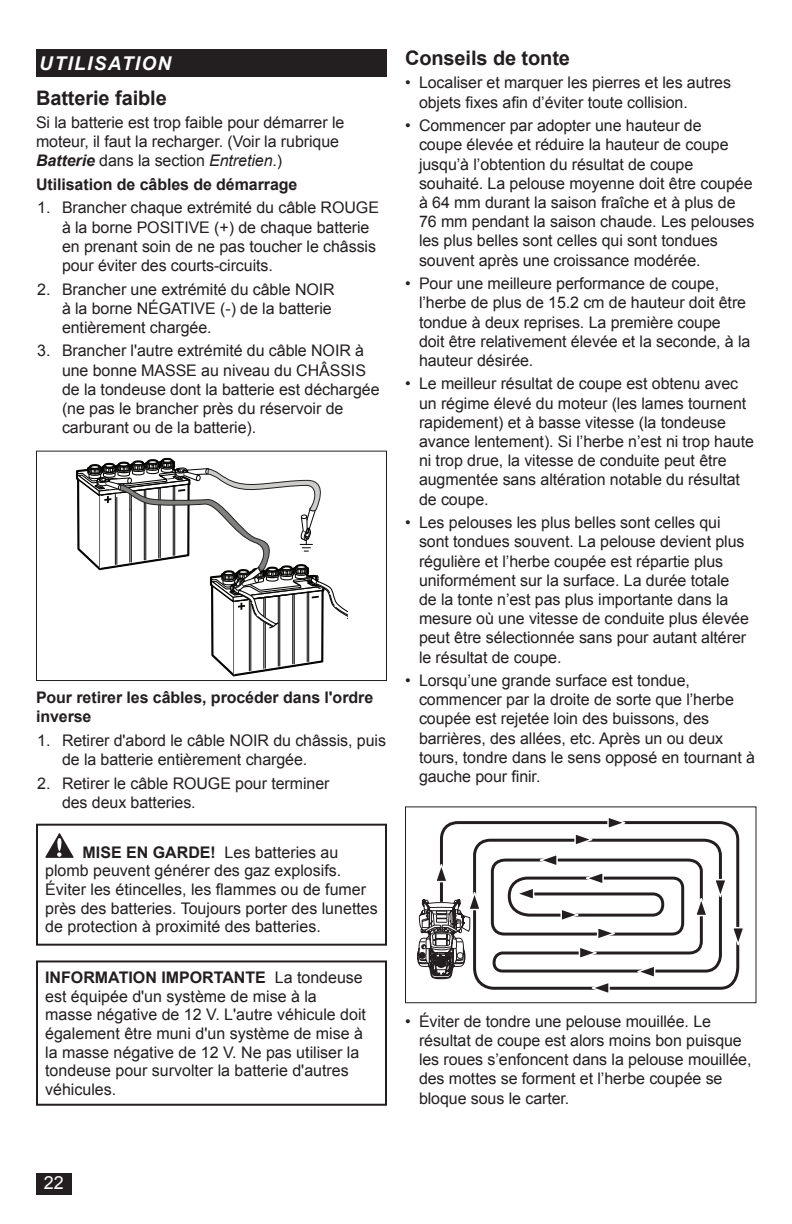
<style>
.page{position:relative;width:792px;height:1224px;background:#fff}
.page>*{position:absolute;margin:0;border:0;box-sizing:border-box;transform-origin:0 0}
.Head_10A_FR{font:700 20px "Arial";letter-spacing:-.005em;color:#231f20}
.t1{font:italic 700 19px "Arial";letter-spacing:.075em;color:#fff}
.t2{font:18px "Arial";color:#fff}
.Warning_FR{font:16px/19.2px "Arial";letter-spacing:-.005em;color:#231f20}
.Body_Text_FR{font:16px/19.2px "Arial";letter-spacing:-.005em;color:#231f20}
.Body_Bold_FR{font:700 16px/19.2px "Arial";letter-spacing:-.005em;color:#231f20}
.s1{font-weight:700;font-style:italic}
.s2{font-style:italic}
.s3{font-weight:700}
</style>
<div class="page">
<svg style="left:76px;top:457px;width:272px;height:220px"></svg>
<div style="left:36px;top:451px;width:351px;height:230px;border:1px solid #231f20"></div>
<svg style="left:440px;top:821px;width:300px;height:169px"></svg>
<svg style="left:437px;top:863px;width:12px;height:21px"></svg>
<svg style="left:694px;top:878px;width:34px;height:39px"></svg>
<svg style="left:730px;top:926px;width:13px;height:20px"></svg>
<svg style="left:606px;top:818px;width:20px;height:13px"></svg>
<svg style="left:573px;top:832px;width:20px;height:15px"></svg>
<svg style="left:559px;top:907px;width:57px;height:54px"></svg>
<svg style="left:539px;top:852px;width:20px;height:16px"></svg>
<svg style="left:585px;top:871px;width:20px;height:15px"></svg>
<svg style="left:637px;top:964px;width:20px;height:16px"></svg>
<svg style="left:516px;top:886px;width:20px;height:16px"></svg>
<svg style="left:591px;top:980px;width:20px;height:13px"></svg>
<svg style="left:417px;top:891px;width:65px;height:99px"></svg>
<div style="left:405px;top:806px;width:351px;height:197px;border:1px solid #231f20"></div>
<div style="left:36px;top:1174px;width:35px;height:21px;background:#231f20"></div>
<div style="left:36px;top:49px;width:351px;height:27px;background:#231f20"></div>
<div style="left:36px;top:960px;width:351px;height:146px;border:2px solid #231f20"></div>
<svg style="left:45px;top:833px;width:29px;height:25px"></svg>
<div style="left:36px;top:824px;width:351px;height:122px;border:2px solid #231f20"></div>
<p class="t1" style="left:39px;top:50px;width:134px">UTILISATION</p>
<p class="Head_10A_FR" style="left:36px;top:84px;width:132px">Batterie faible</p>
<p class="Body_Text_FR" style="left:36px;top:113px;width:310px">Si la batterie est trop faible pour démarrer le moteur, il faut la recharger. (Voir la rubrique<br><span class="s1">Batterie</span> dans la section <span class="s2">Entretien</span>.)</p>
<p class="Body_Bold_FR" style="left:36px;top:175px;width:263px">Utilisation de câbles de démarrage</p>
<p class="Warning_FR" style="left:62px;top:198px;width:319px;text-indent:-25px">1. Brancher chaque extrémité du câble ROUGE à la borne POSITIVE (+) de chaque batterie en prenant soin de ne pas toucher le châssis pour éviter des courts-circuits.</p>
<p class="Warning_FR" style="left:62px;top:280px;width:274px;text-indent:-25px">2. Brancher une extrémité du câble NOIR à la borne NÉGATIVE (-) de la batterie entièrement chargée.</p>
<p class="Warning_FR" style="left:62px;top:341px;width:319px;text-indent:-25px">3. Brancher l'autre extrémité du câble NOIR à une bonne MASSE au niveau du CHÂSSIS de la tondeuse dont la batterie est déchargée (ne pas le brancher près du réservoir de carburant ou de la batterie).</p>
<p class="Body_Bold_FR" style="left:36px;top:689px;width:339px">Pour retirer les câbles, procéder dans l'ordre inverse</p>
<p class="Warning_FR" style="left:62px;top:731px;width:326px;text-indent:-25px">1. Retirer d'abord le câble NOIR du châssis, puis de la batterie entièrement chargée.</p>
<p class="Warning_FR" style="left:62px;top:774px;width:269px;text-indent:-25px">2. Retirer le câble ROUGE pour terminer des deux batteries.</p>
<p class="Warning_FR" style="left:45px;top:843px;width:334px;line-height:18.6px;text-indent:37px"><span class="s3">MISE EN GARDE!</span> Les batteries au plomb peuvent générer des gaz explosifs.<br>Éviter les étincelles, les flammes ou de fumer près des batteries. Toujours porter des lunettes de protection à proximité des batteries.</p>
<p class="Warning_FR" style="left:45px;top:968px;width:322px;line-height:18.6px"><span class="s3">INFORMATION IMPORTANTE</span> La tondeuse est équipée d'un système de mise à la masse négative de 12 V. L'autre véhicule doit également être muni d'un système de mise à la masse négative de 12 V. Ne pas utiliser la tondeuse pour survolter la batterie d'autres véhicules.</p>
<p class="Head_10A_FR" style="left:405px;top:45px;width:167px">Conseils de tonte</p>
<p class="Warning_FR" style="left:419px;top:73px;width:314px;text-indent:-14px">• Localiser et marquer les pierres et les autres objets fixes afin d’éviter toute collision.</p>
<p class="Warning_FR" style="left:419px;top:116px;width:337px;text-indent:-14px">• Commencer par adopter une hauteur de<br>coupe élevée et réduire la hauteur de coupe jusqu’à l’obtention du résultat de coupe souhaité. La pelouse moyenne doit être coupée à 64 mm durant la saison fraîche et à plus de 76 mm pendant la saison chaude. Les pelouses les plus belles sont celles qui sont tondues souvent après une croissance modérée.</p>
<p class="Warning_FR" style="left:419px;top:274px;width:333px;text-indent:-14px">• Pour une meilleure performance de coupe, l’herbe de plus de 15.2 cm de hauteur doit être tondue à deux reprises. La première coupe<br>doit être relativement élevée et la seconde, à la hauteur désirée.</p>
<p class="Warning_FR" style="left:419px;top:374px;width:336px;text-indent:-14px">• Le meilleur résultat de coupe est obtenu avec un régime élevé du moteur (les lames tournent rapidement) et à basse vitesse (la tondeuse avance lentement). Si l’herbe n’est ni trop haute ni trop drue, la vitesse de conduite peut être augmentée sans altération notable du résultat de coupe.</p>
<p class="Warning_FR" style="left:419px;top:513px;width:331px;text-indent:-14px">• Les pelouses les plus belles sont celles qui sont tondues souvent. La pelouse devient plus régulière et l’herbe coupée est répartie plus uniformément sur la surface. La durée totale de la tonte n’est pas plus importante dans la mesure où une vitesse de conduite plus élevée peut être sélectionnée sans pour autant altérer le résultat de coupe.</p>
<p class="Warning_FR" style="left:419px;top:671px;width:338px;text-indent:-14px">• Lorsqu’une grande surface est tondue, commencer par la droite de sorte que l’herbe coupée est rejetée loin des buissons, des barrières, des allées, etc. Après un ou deux tours, tondre dans le sens opposé en tournant à gauche pour finir.</p>
<p class="Warning_FR" style="left:419px;top:1012px;width:334px;text-indent:-14px">• Éviter de tondre une pelouse mouillée. Le résultat de coupe est alors moins bon puisque les roues s’enfoncent dans la pelouse mouillée, des mottes se forment et l’herbe coupée se bloque sous le carter.</p>
<p class="t2" style="left:44px;top:1171px;width:22px">22</p>
</div>
